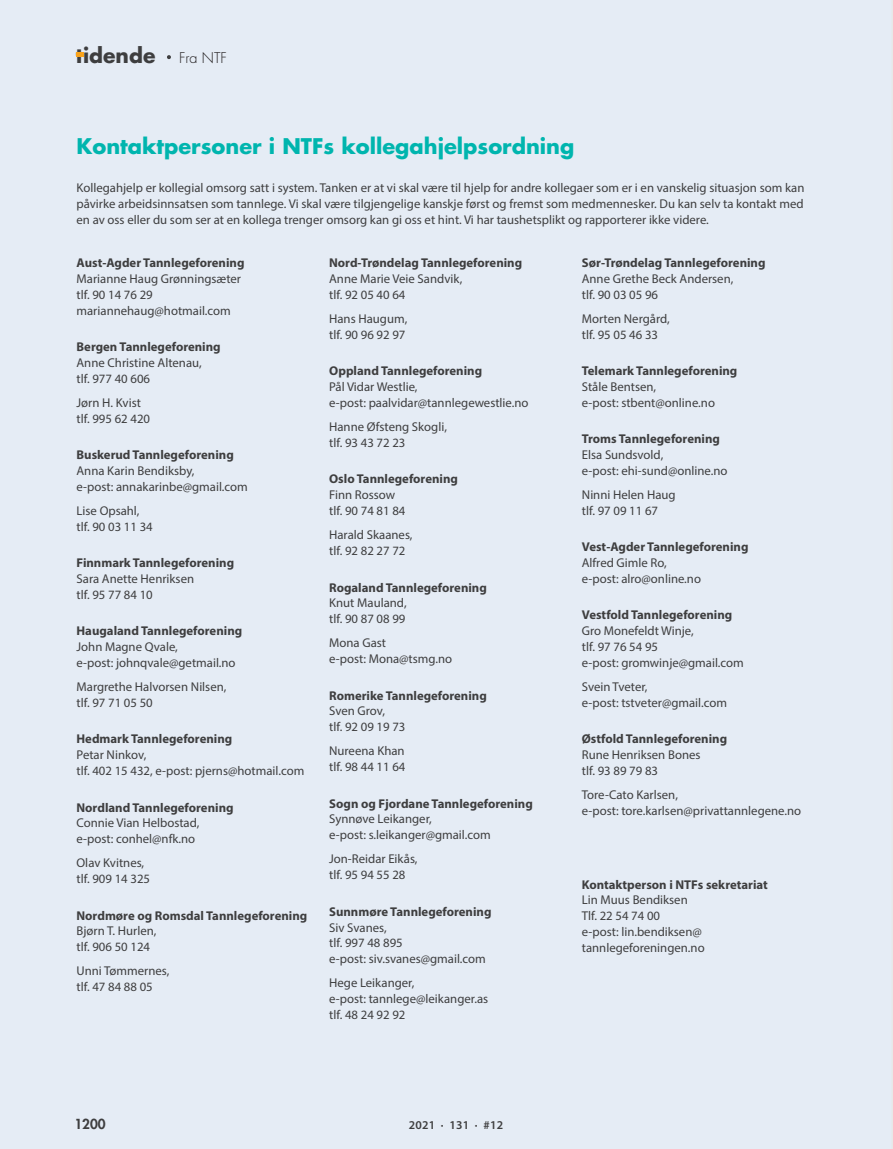
<style>
.page{position:relative;width:893px;height:1149px;background:#fff}
.page>*{position:absolute;margin:0;border:0;box-sizing:border-box;transform-origin:0 0}
.t1{font:700 21px "Futura Std";color:#00b5ae}
.t2{font:700 20.4px "Futura Std";color:#3e3e3f}
.t3{font:300 14.4px "Futura Std";color:#231f20}
.t4{font:800 13.5px "Futura Std";color:#3e3e3f}
.t5{font:12.75px/15.8px "Myriad Pro";color:#3e3e3f}
.t6{font:700 12.75px "Myriad Pro";color:#3e3e3f}
.t7{font:600 12px "Myriad Pro";letter-spacing:.02em;color:#3e3e3f}
</style>
<div class="page">
<div style="left:0;top:0;width:893px;height:1148px;background:#e5ecf5"></div>
<svg style="left:167px;top:55px;width:4px;height:4px"></svg>
<svg style="left:76px;top:53px;width:7px;height:3px"></svg>
<h2 class="t2" style="left:76px;top:42px;width:81px">tidende</h2>
<p class="t3" style="left:179px;top:49px;width:49px">Fra NTF</p>
<h1 class="t1" style="left:77px;top:132px;width:499px">Kontaktpersoner i NTFs kollegahjelpsordning</h1>
<p class="t5" style="left:77px;top:180px;width:729px;text-align:justify">Kollegahjelp er kollegial omsorg satt i system. Tanken er at vi skal være til hjelp for andre kollegaer som er i en vanskelig situasjon som kan påvirke arbeidsinnsatsen som tannlege. Vi skal være tilgjengelige kanskje først og fremst som medmennesker. Du kan selv ta kontakt med en av oss eller du som ser at en kollega trenger omsorg kan gi oss et hint. Vi har taushetsplikt og rapporterer ikke videre.</p>
<p class="t6" style="left:77px;top:255px;width:169px">Aust-Agder Tannlegeforening</p>
<p class="t5" style="left:77px;top:271px;width:166px">Marianne Haug Grønningsæter tlf. 90 14 76 29 mariannehaug@hotmail.com</p>
<p class="t6" style="left:77px;top:338px;width:146px">Bergen Tannlegeforening</p>
<p class="t5" style="left:77px;top:354px;width:127px">Anne Christine Altenau, tlf. 977 40 606</p>
<p class="t5" style="left:77px;top:394px;width:75px">Jørn H. Kvist tlf. 995 62 420</p>
<p class="t6" style="left:77px;top:446px;width:159px">Buskerud Tannlegeforening</p>
<p class="t5" style="left:77px;top:462px;width:173px">Anna Karin Bendiksby,<br>e-post: annakarinbe@gmail.com</p>
<p class="t5" style="left:77px;top:502px;width:78px">Lise Opsahl, tlf. 90 03 11 34</p>
<p class="t6" style="left:77px;top:554px;width:159px">Finnmark Tannlegeforening</p>
<p class="t5" style="left:77px;top:570px;width:119px">Sara Anette Henriksen tlf. 95 77 84 10</p>
<p class="t6" style="left:77px;top:622px;width:167px">Haugaland Tannlegeforening</p>
<p class="t5" style="left:77px;top:638px;width:161px">John Magne Qvale,<br>e-post: johnqvale@getmail.no</p>
<p class="t5" style="left:77px;top:678px;width:151px">Margrethe Halvorsen Nilsen, tlf. 97 71 05 50</p>
<p class="t6" style="left:77px;top:730px;width:157px">Hedmark Tannlegeforening</p>
<p class="t5" style="left:77px;top:746px;width:229px">Petar Ninkov,<br>tlf. 402 15 432, e-post: pjerns@hotmail.com</p>
<p class="t6" style="left:77px;top:798px;width:159px">Nordland Tannlegeforening</p>
<p class="t5" style="left:77px;top:814px;width:124px">Connie Vian Helbostad, e-post: conhel@nfk.no</p>
<p class="t5" style="left:77px;top:854px;width:75px">Olav Kvitnes, tlf. 909 14 325</p>
<p class="t6" style="left:77px;top:906px;width:232px">Nordmøre og Romsdal Tannlegeforening</p>
<p class="t5" style="left:77px;top:922px;width:82px">Bjørn T. Hurlen, tlf. 906 50 124</p>
<p class="t5" style="left:77px;top:962px;width:94px">Unni Tømmernes, tlf. 47 84 88 05</p>
<p class="t6" style="left:582px;top:254px;width:185px">Sør-Trøndelag Tannlegeforening</p>
<p class="t5" style="left:582px;top:270px;width:153px">Anne Grethe Beck Andersen, tlf. 90 03 05 96</p>
<p class="t5" style="left:582px;top:310px;width:89px">Morten Nergård, tlf. 95 05 46 33</p>
<p class="t6" style="left:582px;top:362px;width:157px">Telemark Tannlegeforening</p>
<p class="t5" style="left:582px;top:378px;width:135px">Ståle Bentsen,<br>e-post: stbent@online.no</p>
<p class="t6" style="left:582px;top:430px;width:140px">Troms Tannlegeforening</p>
<p class="t5" style="left:582px;top:446px;width:147px">Elsa Sundsvold,<br>e-post: ehi-sund@online.no</p>
<p class="t5" style="left:582px;top:486px;width:95px">Ninni Helen Haug tlf. 97 09 11 67</p>
<p class="t6" style="left:582px;top:538px;width:168px">Vest-Agder Tannlegeforening</p>
<p class="t5" style="left:582px;top:554px;width:121px">Alfred Gimle Ro, e-post: alro@online.no</p>
<p class="t6" style="left:582px;top:606px;width:152px">Vestfold Tannlegeforening</p>
<p class="t5" style="left:582px;top:622px;width:164px">Gro Monefeldt Winje,<br>tlf. 97 76 54 95<br>e-post: gromwinje@gmail.com</p>
<p class="t5" style="left:582px;top:678px;width:147px">Svein Tveter,<br>e-post: tstveter@gmail.com</p>
<p class="t6" style="left:582px;top:730px;width:147px">Østfold Tannlegeforening</p>
<p class="t5" style="left:582px;top:746px;width:120px">Rune Henriksen Bones tlf. 93 89 79 83</p>
<p class="t5" style="left:582px;top:786px;width:221px">Tore-Cato Karlsen,<br>e-post: tore.karlsen@privattannlegene.no</p>
<p class="t6" style="left:329px;top:254px;width:195px">Nord-Trøndelag Tannlegeforening</p>
<p class="t5" style="left:329px;top:270px;width:135px">Anne Marie Veie Sandvik, tlf. 92 05 40 64</p>
<p class="t5" style="left:329px;top:310px;width:80px">Hans Haugum, tlf. 90 96 92 97</p>
<p class="t6" style="left:329px;top:362px;width:155px">Oppland Tannlegeforening</p>
<p class="t5" style="left:329px;top:378px;width:201px">Pål Vidar Westlie,<br>e-post: paalvidar@tannlegewestlie.no</p>
<p class="t5" style="left:329px;top:418px;width:119px">Hanne Øfsteng Skogli, tlf. 93 43 72 23</p>
<p class="t6" style="left:329px;top:470px;width:130px">Oslo Tannlegeforening</p>
<p class="t5" style="left:329px;top:486px;width:78px">Finn Rossow tlf. 90 74 81 84</p>
<p class="t5" style="left:329px;top:526px;width:85px">Harald Skaanes, tlf. 92 82 27 72</p>
<p class="t6" style="left:329px;top:578px;width:159px">Rogaland Tannlegeforening</p>
<p class="t5" style="left:329px;top:594px;width:79px">Knut Mauland, tlf. 90 87 08 99</p>
<p class="t5" style="left:329px;top:634px;width:125px">Mona Gast<br>e-post: Mona@tsmg.no</p>
<p class="t6" style="left:329px;top:686px;width:159px">Romerike Tannlegeforening</p>
<p class="t5" style="left:329px;top:702px;width:78px">Sven Grov,<br>tlf. 92 09 19 73</p>
<p class="t5" style="left:329px;top:742px;width:78px">Nureena Khan tlf. 98 44 11 64</p>
<p class="t6" style="left:329px;top:794px;width:205px">Sogn og Fjordane Tannlegeforening</p>
<p class="t5" style="left:329px;top:810px;width:163px">Synnøve Leikanger,<br>e-post: s.leikanger@gmail.com</p>
<p class="t5" style="left:329px;top:850px;width:90px">Jon-Reidar Eikås, tlf. 95 94 55 28</p>
<p class="t6" style="left:329px;top:902px;width:164px">Sunnmøre Tannlegeforening</p>
<p class="t5" style="left:329px;top:918px;width:158px">Siv Svanes,<br>tlf. 997 48 895<br>e-post: siv.svanes@gmail.com</p>
<p class="t5" style="left:329px;top:974px;width:161px">Hege Leikanger,<br>e-post: tannlege@leikanger.as tlf. 48 24 92 92</p>
<p class="t6" style="left:582px;top:875px;width:188px">Kontaktperson i NTFs sekretariat</p>
<p class="t5" style="left:582px;top:891px;width:124px">Lin Muus Bendiksen<br>Tlf. 22 54 74 00<br>e-post: lin.bendiksen@ tannlegeforeningen.no</p>
<p class="t4" style="left:74px;top:1115px;width:33px">1200</p>
<p class="t7" style="left:409px;top:1117px;width:96px">2021 · 131 · #12</p>
</div>
